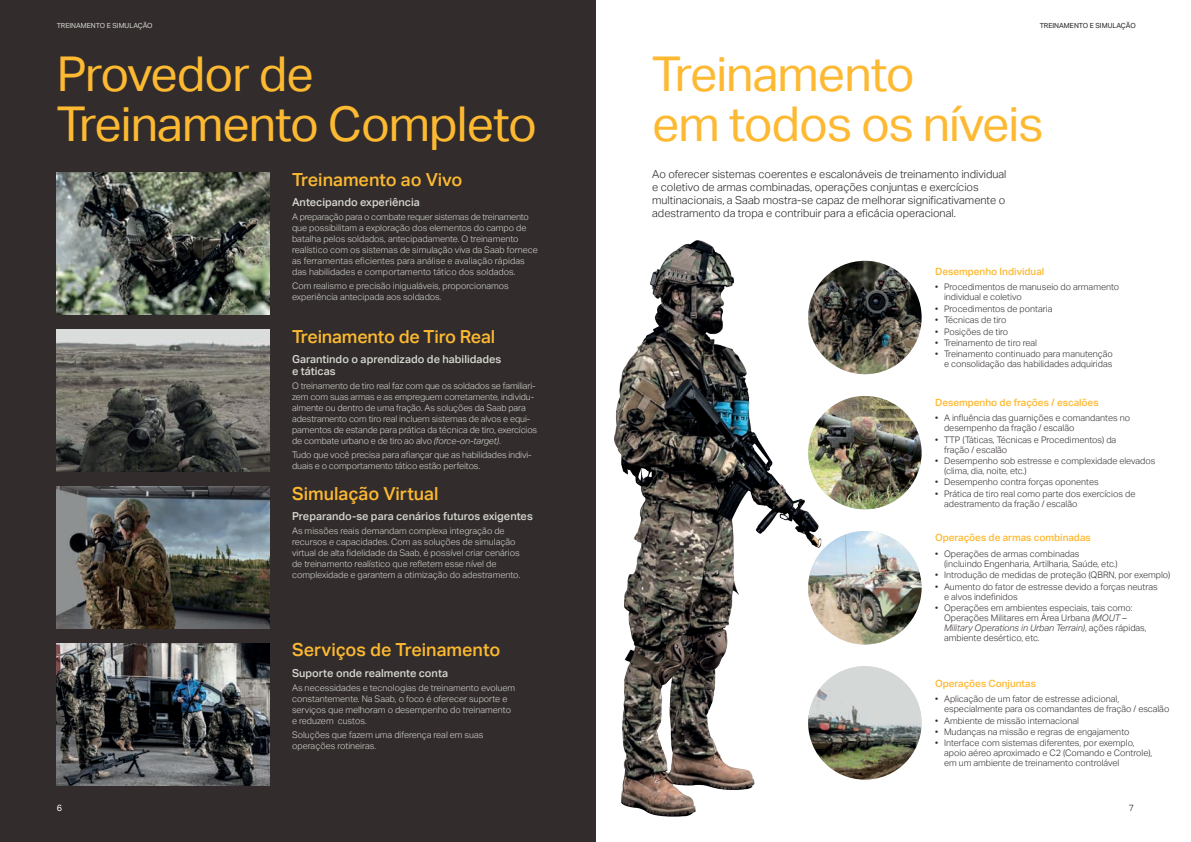
<style>
.page{position:relative;width:1191px;height:842px;background:#fff}
.page>*{position:absolute;margin:0;border:0;box-sizing:border-box;transform-origin:0 0}
.t1{font:48px/50px "Aktiv Grotesk";letter-spacing:-.02em;color:#fdb931}
.t2{font:500 18px "Aktiv Grotesk";color:#fdb931}
.t3{font:300 11px/13px "Aktiv Grotesk";color:#231f20}
.t4{font:500 11px/12px "Aktiv Grotesk";color:#d7d8d1}
.t5{font:500 10px "Aktiv Grotesk";color:#fdb931}
.t6{font:300 9px/11px "Aktiv Grotesk";color:#d7d8d1}
.t7{font:300 9px/10px "Aktiv Grotesk";color:#322d2c}
.t8{font:300 9px "Aktiv Grotesk";color:#231f20}
.t9{font:9px "Aktiv Grotesk";color:#fff}
.t10{font:7px "Aktiv Grotesk";color:#d7d8d1}
.t11{font:7px "Aktiv Grotesk";color:#231f20}
.s1{font-style:italic}
</style>
<div class="page">
<img style="left:595px;top:173px;width:326px;height:669px">
<div style="left:0;top:0;width:595px;height:842px;background:#322d2c"></div>
<img style="left:57px;top:173px;width:212px;height:142px">
<img style="left:808px;top:261px;width:113px;height:113px;border-radius:57px">
<img style="left:808px;top:396px;width:113px;height:113px;border-radius:57px">
<img style="left:808px;top:531px;width:113px;height:113px;border-radius:57px">
<img style="left:808px;top:666px;width:113px;height:114px;border-radius:57px">
<img style="left:57px;top:643px;width:212px;height:142px">
<img style="left:57px;top:487px;width:212px;height:141px">
<img style="left:57px;top:330px;width:212px;height:141px">
<p class="t10" style="left:57px;top:21px;width:97px">TREINAMENTO E SIMULAÇÃO</p>
<p class="t11" style="left:1039px;top:21px;width:97px">TREINAMENTO E SIMULAÇÃO</p>
<h1 class="t1" style="left:57px;top:49px;width:482px">Provedor de<br>Treinamento Completo</h1>
<h1 class="t1" style="left:652px;top:49px;width:393px">Treinamento<br>em todos os níveis</h1>
<h2 class="t2" style="left:292px;top:169px;width:172px">Treinamento ao Vivo</h2>
<p class="t4" style="left:292px;top:196px;width:129px">Antecipando experiência</p>
<p class="t6" style="left:292px;top:211px;width:247px">A preparação para o combate requer sistemas de treinamento que possibilitam a exploração dos elementos do campo de batalha pelos soldados, antecipadamente. O treinamento realístico com os sistemas de simulação viva da Saab fornece as ferramentas eficientes para análise e avaliação rápidas das habilidades e comportamento tático dos soldados.</p>
<p class="t6" style="left:292px;top:280px;width:218px">Com realismo e precisão inigualáveis, proporcionamos experiência antecipada aos soldados.</p>
<p class="t3" style="left:652px;top:168px;width:356px">Ao oferecer sistemas coerentes e escalonáveis de treinamento individual e coletivo de armas combinadas, operações conjuntas e exercícios multinacionais, a Saab mostra-se capaz de melhorar significativamente o adestramento da tropa e contribuir para a eficácia operacional.</p>
<p class="t5" style="left:935px;top:265px;width:111px">Desempenho Individual</p>
<p class="t7" style="left:944px;top:282px;width:177px;text-indent:-9px">• Procedimentos de manuseio do armamento individual e coletivo</p>
<p class="t7" style="left:935px;top:304px;width:119px">• Procedimentos de pontaria</p>
<p class="t7" style="left:935px;top:315px;width:73px">• Técnicas de tiro</p>
<p class="t7" style="left:935px;top:326px;width:75px">• Posições de tiro</p>
<p class="t7" style="left:935px;top:338px;width:104px">• Treinamento de tiro real</p>
<p class="t7" style="left:935px;top:349px;width:179px;text-align:right">• Treinamento continuado para manutenção e consolidação das habilidades adquiridas</p>
<p class="t5" style="left:935px;top:396px;width:165px">Desempenho de frações / escalões</p>
<p class="t7" style="left:944px;top:413px;width:187px;text-indent:-9px">• A influência das guarnições e comandantes no desempenho da fração / escalão</p>
<p class="t7" style="left:944px;top:434px;width:174px;text-indent:-9px">• TTP (Táticas, Técnicas e Procedimentos) da fração / escalão</p>
<p class="t7" style="left:944px;top:456px;width:213px;text-indent:-9px">• Desempenho sob estresse e complexidade elevados (clima, dia, noite, etc.)</p>
<p class="t7" style="left:935px;top:477px;width:165px">• Desempenho contra forças oponentes</p>
<p class="t7" style="left:944px;top:489px;width:193px;text-indent:-9px">• Prática de tiro real como parte dos exercícios de adestramento da fração / escalão</p>
<p class="t5" style="left:935px;top:532px;width:157px">Operações de armas combinadas</p>
<p class="t7" style="left:944px;top:549px;width:175px;text-indent:-9px">• Operações de armas combinadas (incluindo Engenharia, Artilharia, Saúde, etc.)</p>
<p class="t7" style="left:935px;top:570px;width:237px">• Introdução de medidas de proteção (QBRN, por exemplo)</p>
<p class="t7" style="left:944px;top:582px;width:215px;text-indent:-9px">• Aumento do fator de estresse devido a forças neutras e alvos indefinidos</p>
<p class="t7" style="left:944px;top:603px;width:204px;text-indent:-9px">• Operações em ambientes especiais, tais como:<br>Operações Militares em Área Urbana <span class="s1">(MOUT – Military Operations in Urban Terrain)</span>, ações rápidas, ambiente desértico, etc.</p>
<p class="t5" style="left:935px;top:677px;width:102px">Operações Conjuntas</p>
<p class="t7" style="left:944px;top:694px;width:227px;text-indent:-9px">• Aplicação de um fator de estresse adicional, especialmente para os comandantes de fração / escalão</p>
<p class="t7" style="left:935px;top:715px;width:145px">• Ambiente de missão internacional</p>
<p class="t7" style="left:935px;top:727px;width:196px">• Mudanças na missão e regras de engajamento</p>
<p class="t7" style="left:944px;top:738px;width:210px;text-indent:-9px">• Interface com sistemas diferentes, por exemplo, apoio aéreo aproximado e C2 (Comando e Controle), em um ambiente de treinamento controlável</p>
<h2 class="t2" style="left:292px;top:326px;width:205px">Treinamento de Tiro Real</h2>
<p class="t4" style="left:292px;top:353px;width:211px">Garantindo o aprendizado de habilidades e táticas</p>
<p class="t6" style="left:292px;top:380px;width:247px">O treinamento de tiro real faz com que os soldados se familiari&shy;zem com suas armas e as empreguem corretamente, individu&shy;almente ou dentro de uma fração. As soluções da Saab para adestramento com tiro real incluem sistemas de alvos e equi&shy;pamentos de estande para prática da técnica de tiro, exercícios de combate urbano e de tiro ao alvo <span class="s1">(force-on-target)</span>.</p>
<p class="t6" style="left:292px;top:449px;width:241px">Tudo que você precisa para afiançar que as habilidades indivi&shy;duais e o comportamento tático estão perfeitos.</p>
<h2 class="t2" style="left:292px;top:483px;width:148px">Simulação Virtual</h2>
<p class="t4" style="left:292px;top:510px;width:242px">Preparando-se para cenários futuros exigentes</p>
<p class="t6" style="left:292px;top:525px;width:230px">As missões reais demandam complexa integração de recursos e capacidades. Com as soluções de simulação virtual de alta fidelidade da Saab, é possível criar cenários de treinamento realístico que refletem esse nível de complexidade e garantem a otimização do adestramento.</p>
<h2 class="t2" style="left:292px;top:640px;width:210px">Serviços de Treinamento</h2>
<p class="t4" style="left:292px;top:667px;width:157px">Suporte onde realmente conta</p>
<p class="t6" style="left:292px;top:682px;width:225px">As necessidades e tecnologias de treinamento evoluem constantemente. Na Saab, o foco é oferecer suporte e serviços que melhoram o desempenho do treinamento e reduzem custos.</p>
<p class="t6" style="left:292px;top:729px;width:193px">Soluções que fazem uma diferença real em suas operações rotineiras.</p>
<p class="t9" style="left:57px;top:803px;width:7px">6</p>
<p class="t8" style="left:1129px;top:803px;width:7px">7</p>
</div>
